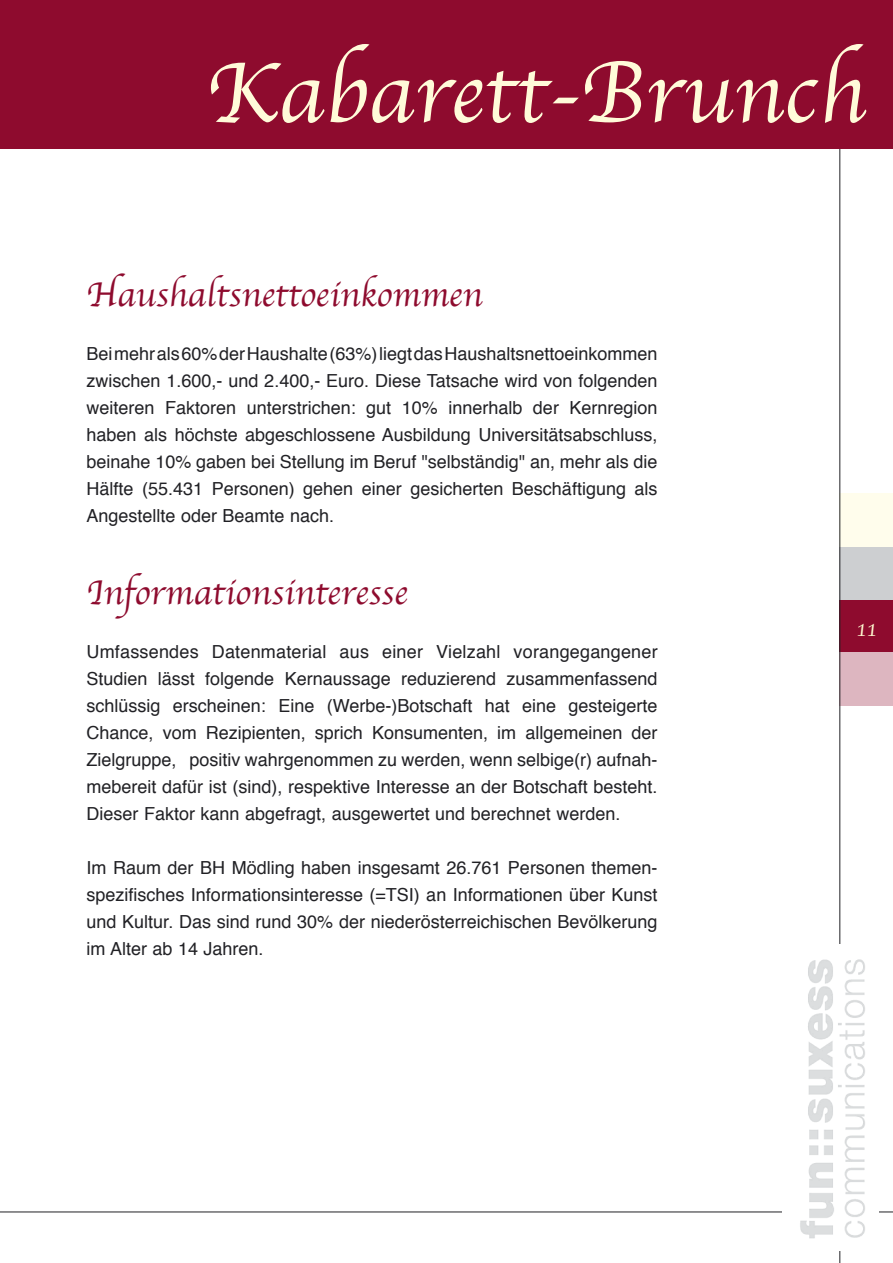
<style>
.page{position:relative;width:893px;height:1263px;background:#fff}
.page>*{position:absolute;margin:0;border:0;box-sizing:border-box;transform-origin:0 0}
.t1{font:90px "Apple Chancery";color:#fffbd9}
.t2{font:36px "Apple Chancery";color:#8e0b2e}
.t3{font:24px "Apple Chancery";color:#fffad0}
.t4{font:18px/27px "Helvetica";color:#212125;text-align:justify}
</style>
<div class="page">
<div style="left:840px;top:600px;width:53px;height:53px;background:#8e0b2e"></div>
<div style="left:840px;top:546px;width:53px;height:54px;background:#cdcfd1"></div>
<div style="left:840px;top:493px;width:53px;height:53px;background:#fffdec"></div>
<div style="left:840px;top:653px;width:53px;height:53px;background:#ddb6c0"></div>
<hr style="left:840px;top:7px;width:1px;height:1256px;background:#212125">
<div style="left:0;top:0;width:893px;height:149px;background:#8e0b2e"></div>
<hr style="left:0;top:1212px;width:893px;height:1px;background:#212125">
<div style="left:782px;top:944px;width:97px;height:306px;background:#fff"></div>
<img style="left:800px;top:959px;width:65px;height:280px">
<h1 class="t1" style="left:206px;top:21px;width:662px">Kabarett-Brunch</h1>
<p class="t2" style="left:87px;top:266px;width:397px">Haushaltsnettoeinkommen</p>
<p class="t4" style="left:87px;top:340px;width:572px">Bei mehr als 60% der Haushalte (63%) liegt das Haushaltsnettoeinkommen zwischen 1.600,- und 2.400,- Euro. Diese Tatsache wird von folgenden weiteren Faktoren unterstrichen: gut 10% innerhalb der Kernregion haben als höchste abgeschlossene Ausbildung Universitätsabschluss, beinahe 10% gaben bei Stellung im Beruf "selbständig" an, mehr als die Hälfte (55.431 Personen) gehen einer gesicherten Beschäftigung als Angestellte oder Beamte nach.</p>
<p class="t2" style="left:87px;top:563px;width:322px">Informationsinteresse</p>
<p class="t4" style="left:87px;top:637px;width:573px">Umfassendes Datenmaterial aus einer Vielzahl vorangegangener Studien lässt folgende Kernaussage reduzierend zusammenfassend schlüssig erscheinen: Eine (Werbe-)Botschaft hat eine gesteigerte Chance, vom Rezipienten, sprich Konsumenten, im allgemeinen der Zielgruppe, positiv wahrgenommen zu werden, wenn selbige(r) aufnah&shy;mebereit dafür ist (sind), respektive Interesse an der Botschaft besteht.<br>Dieser Faktor kann abgefragt, ausgewertet und berechnet werden.</p>
<p class="t4" style="left:87px;top:853px;width:573px">Im Raum der BH Mödling haben insgesamt 26.761 Personen themen&shy;spezifisches Informationsinteresse (=TSI) an Informationen über Kunst und Kultur. Das sind rund 30% der niederösterreichischen Bevölkerung im Alter ab 14 Jahren.</p>
<h3 class="t3" style="left:856px;top:609px;width:22px">11</h3>
</div>
